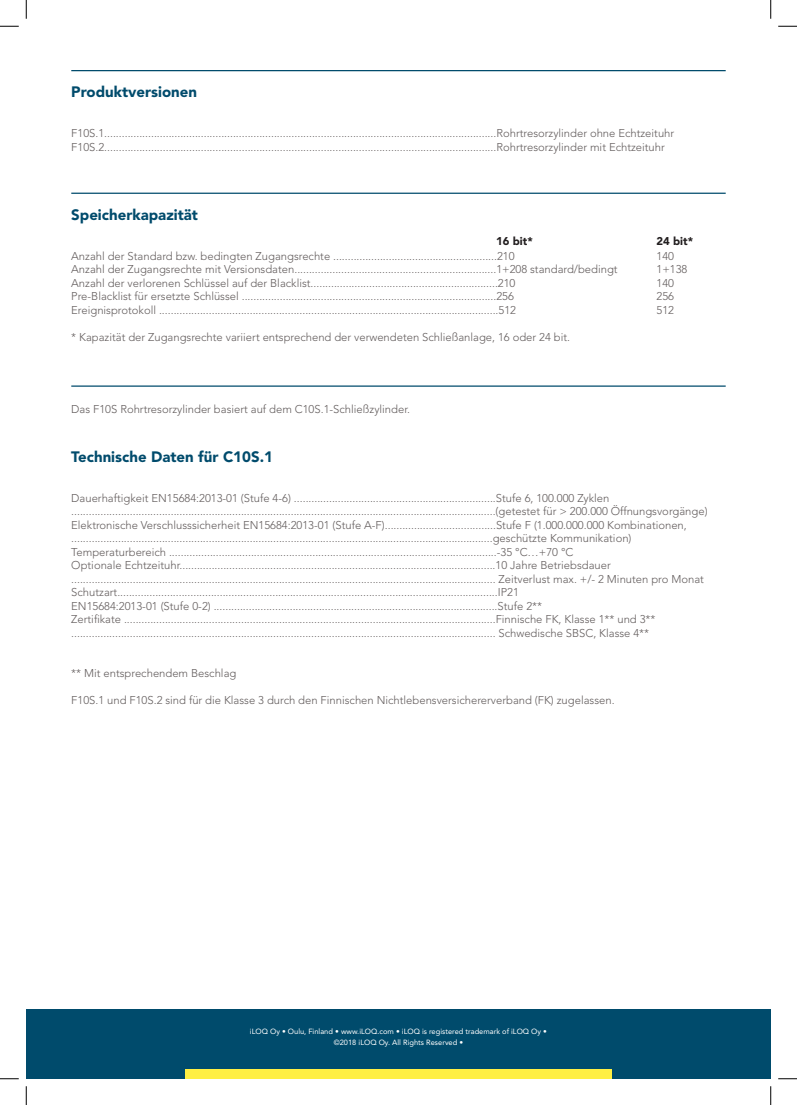
<style>
.page{position:relative;width:797px;height:1105px;background:#fff}
.page>*{position:absolute;margin:0;border:0;box-sizing:border-box;transform-origin:0 0}
.t1{font:900 15px "Avenir LT Std";color:#004b6c}
.t2{font:300 11.25px/13.5px "Avenir LT Std";color:#635d5d}
.t3{font:900 11.25px "Avenir LT Std";color:#231f20}
.t4{font:7.5px/11.2px "Avenir LT Std";color:#fff;text-align:center}
</style>
<div class="page">
<div style="left:26px;top:1009px;width:744px;height:70px;background:#004b6c"></div>
<div style="left:185px;top:1069px;width:426px;height:10px;background:#ffef44"></div>
<hr style="left:71px;top:70px;width:654px;height:1px;background:#004b6c">
<hr style="left:71px;top:193px;width:654px;height:1px;background:#004b6c">
<hr style="left:71px;top:385px;width:654px;height:2px;background:#004b6c">
<svg style="left:0;top:25px;width:19px;height:2px"></svg>
<svg style="left:778px;top:25px;width:19px;height:2px"></svg>
<svg style="left:0;top:1078px;width:19px;height:1px"></svg>
<svg style="left:778px;top:1078px;width:19px;height:1px"></svg>
<svg style="left:25px;top:0;width:2px;height:19px"></svg>
<svg style="left:25px;top:1086px;width:2px;height:19px"></svg>
<svg style="left:770px;top:0;width:1px;height:19px"></svg>
<svg style="left:770px;top:1086px;width:1px;height:19px"></svg>
<h1 class="t1" style="left:71px;top:83px;width:127px">Produktversionen</h1>
<p class="t2" style="left:71px;top:127px;width:604px">F10S.1......................................................................................................................................Rohrtresorzylinder ohne Echtzeituhr<br>F10S.2......................................................................................................................................Rohrtresorzylinder mit Echtzeituhr</p>
<h1 class="t1" style="left:71px;top:206px;width:128px">Speicherkapazität</h1>
<p class="t2" style="left:71px;top:249px;width:445px">Anzahl der Standard bzw. bedingten Zugangsrechte ........................................................210</p>
<p class="t2" style="left:656px;top:249px;width:19px">140</p>
<p class="t2" style="left:71px;top:263px;width:548px">Anzahl der Zugangsrechte mit Versionsdaten.....................................................................1+208 standard/bedingt</p>
<p class="t2" style="left:656px;top:263px;width:32px">1+138</p>
<p class="t2" style="left:71px;top:276px;width:445px">Anzahl der verlorenen Schlüssel auf der Blacklist................................................................210</p>
<p class="t2" style="left:656px;top:276px;width:19px">140</p>
<p class="t2" style="left:71px;top:290px;width:444px">Pre-Blacklist für ersetzte Schlüssel .......................................................................................256</p>
<p class="t2" style="left:656px;top:290px;width:19px">256</p>
<p class="t2" style="left:71px;top:303px;width:446px">Ereignisprotokoll ....................................................................................................................512</p>
<p class="t2" style="left:656px;top:303px;width:19px">512</p>
<p class="t2" style="left:71px;top:330px;width:500px">* Kapazität der Zugangsrechte variiert entsprechend der verwendeten Schließanlage, 16 oder 24 bit.</p>
<p class="t3" style="left:496px;top:234px;width:38px">16 bit*</p>
<p class="t3" style="left:656px;top:234px;width:38px">24 bit*</p>
<p class="t2" style="left:71px;top:402px;width:340px">Das F10S Rohrtresorzylinder basiert auf dem C10S.1-Schließzylinder.</p>
<h1 class="t1" style="left:71px;top:448px;width:203px">Technische Daten für C10S.1</h1>
<p class="t2" style="left:71px;top:491px;width:637px">Dauerhaftigkeit EN15684:2013-01 (Stufe 4-6) .....................................................................Stufe 6, 100.000 Zyklen .................................................................................................................................................(getestet für &gt; 200.000 Öffnungsvorgänge)<br>Elektronische Verschlusssicherheit EN15684:2013-01 (Stufe A-F)......................................Stufe F (1.000.000.000 Kombinationen, ................................................................................................................................................geschützte Kommunikation)<br>Temperaturbereich ................................................................................................................-35 °C…+70 °C<br>Optionale Echtzeituhr............................................................................................................10 Jahre Betriebsdauer ................................................................................................................................................. Zeitverlust max. +/- 2 Minuten pro Monat Schutzart..................................................................................................................................IP21<br>EN15684:2013-01 (Stufe 0-2) .................................................................................................Stufe 2**<br>Zertifikate ...............................................................................................................................Finnische FK, Klasse 1** und 3** ................................................................................................................................................. Schwedische SBSC, Klasse 4**</p>
<p class="t2" style="left:71px;top:667px;width:167px">** Mit entsprechendem Beschlag</p>
<p class="t2" style="left:71px;top:694px;width:545px">F10S.1 und F10S.2 sind für die Klasse 3 durch den Finnischen Nichtlebensversichererverband (FK) zugelassen.</p>
<p class="t4" style="left:250px;top:1026px;width:298px">iLOQ Oy • Oulu, Finland • www.iLOQ.com • iLOQ is registered trademark of iLOQ Oy • ©2018 iLOQ Oy. All Rights Reserved •</p>
</div>
